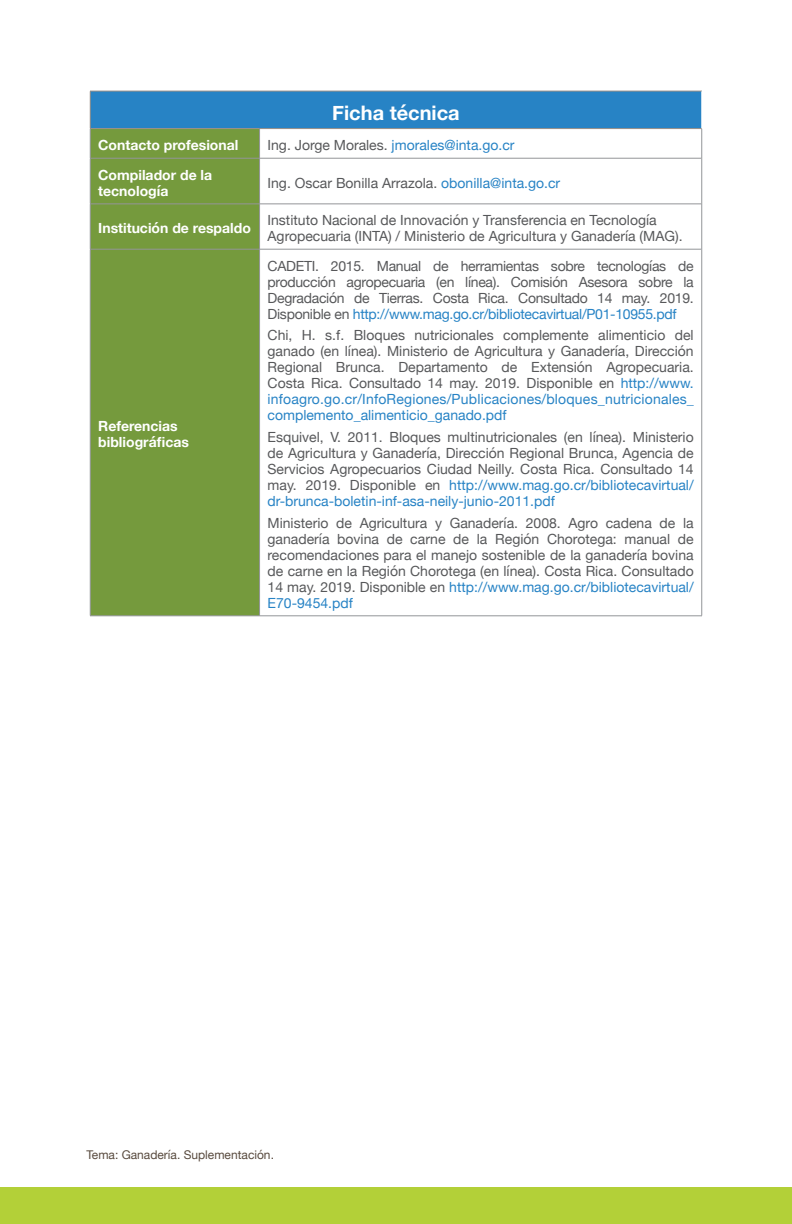
<style>
.page{position:relative;width:792px;height:1224px;background:#fff}
.page>*{position:absolute;margin:0;border:0;box-sizing:border-box;transform-origin:0 0}
.t1{font:700 20px "Helvetica Neue";color:#fff}
.t2{font:14px/16px "Helvetica Neue";color:#57585a;text-align:justify}
.t3{font:700 14px/16px "Helvetica Neue";color:#fff}
.t4{font:14px "Helvetica Neue";color:#2783c5}
.t5{font:12px "Helvetica Neue";color:#584a3e}
.s1{color:#57585a}
.s2{color:#2783c5}
</style>
<div class="page">
<div style="left:90px;top:91px;width:612px;height:38px;background:#2783c5"></div>
<div style="left:91px;top:129px;width:168px;height:486px;background:#759a3d"></div>
<hr style="left:90px;top:158px;width:169px;height:1px;background:#939598">
<hr style="left:90px;top:204px;width:169px;height:1px;background:#939598">
<hr style="left:90px;top:249px;width:169px;height:1px;background:#939598">
<hr style="left:259px;top:158px;width:443px;height:1px;background:#939598">
<hr style="left:259px;top:204px;width:443px;height:1px;background:#939598">
<hr style="left:259px;top:249px;width:443px;height:1px;background:#939598">
<svg style="left:701px;top:129px;width:1px;height:29px"></svg>
<hr style="left:701px;top:158px;width:1px;height:46px;background:#939598">
<hr style="left:701px;top:204px;width:1px;height:45px;background:#939598">
<hr style="left:701px;top:249px;width:1px;height:367px;background:#939598">
<hr style="left:260px;top:615px;width:442px;height:1px;background:#939598">
<svg style="left:90px;top:129px;width:1px;height:29px"></svg>
<hr style="left:90px;top:158px;width:1px;height:46px;background:#939598">
<hr style="left:90px;top:204px;width:1px;height:45px;background:#939598">
<hr style="left:90px;top:249px;width:1px;height:367px;background:#939598">
<hr style="left:90px;top:615px;width:170px;height:1px;background:#939598">
<svg style="left:259px;top:129px;width:1px;height:29px"></svg>
<hr style="left:259px;top:158px;width:1px;height:46px;background:#939598">
<hr style="left:259px;top:204px;width:1px;height:45px;background:#939598">
<hr style="left:259px;top:249px;width:1px;height:367px;background:#939598">
<hr style="left:90px;top:91px;width:170px;height:1px;background:#9d9289">
<hr style="left:90px;top:91px;width:1px;height:37px;background:#9d9289">
<hr style="left:260px;top:91px;width:442px;height:1px;background:#9d9289">
<hr style="left:260px;top:128px;width:442px;height:1px;background:#9d9289">
<hr style="left:701px;top:91px;width:1px;height:37px;background:#fff">
<hr style="left:90px;top:128px;width:170px;height:1px;background:#9d9289">
<div style="left:0;top:1188px;width:792px;height:36px;background:#b3d038"></div>
<h1 class="t1" style="left:332px;top:97px;width:129px">Ficha técnica</h1>
<p class="t3" style="left:98px;top:138px;width:142px">Contacto profesional</p>
<p class="t4" style="left:268px;top:135px;width:249px"><span class="s1">Ing. Jorge Morales.</span> jmorales@inta.go.cr</p>
<p class="t3" style="left:98px;top:167px;width:116px">Compilador de la tecnología</p>
<p class="t2" style="left:268px;top:176px;width:294px">Ing. Oscar Bonilla Arrazola. <span class="s2">obonilla@inta.go.cr</span></p>
<p class="t3" style="left:98px;top:221px;width:154px">Institución de respaldo</p>
<p class="t2" style="left:268px;top:213px;width:417px">Instituto Nacional de Innovación y Transferencia en Tecnología<br>Agropecuaria (INTA) / Ministerio de Agricultura y Ganadería (MAG).</p>
<p class="t3" style="left:98px;top:419px;width:92px">Referencias bibliográficas</p>
<p class="t2" style="left:268px;top:258px;width:428px">CADETI. 2015. Manual de herramientas sobre tecnologías de producción agropecuaria (en línea). Comisión Asesora sobre la Degradación de Tierras. Costa Rica. Consultado 14 may. 2019.<br>Disponible en <span class="s2">http://www.mag.go.cr/bibliotecavirtual/P01-10955.pdf</span></p>
<p class="t2" style="left:268px;top:328px;width:428px">Chi, H. s.f. Bloques nutricionales complemente alimenticio del ganado (en línea). Ministerio de Agricultura y Ganadería, Dirección Regional Brunca. Departamento de Extensión Agropecuaria.<br>Costa Rica. Consultado 14 may. 2019. Disponible en <span class="s2">http://www. infoagro.go.cr/InfoRegiones/Publicaciones/bloques_nutricionales_ complemento_alimenticio_ganado.pdf</span></p>
<p class="t2" style="left:268px;top:430px;width:428px">Esquivel, V. 2011. Bloques multinutricionales (en línea). Ministerio de Agricultura y Ganadería, Dirección Regional Brunca, Agencia de Servicios Agropecuarios Ciudad Neilly. Costa Rica. Consultado 14 may. 2019. Disponible en <span class="s2">http://www.mag.go.cr/bibliotecavirtual/ dr-brunca-boletin-inf-asa-neily-junio-2011.pdf</span></p>
<p class="t2" style="left:268px;top:516px;width:428px">Ministerio de Agricultura y Ganadería. 2008. Agro cadena de la ganadería bovina de carne de la Región Chorotega: manual de recomendaciones para el manejo sostenible de la ganadería bovina de carne en la Región Chorotega (en línea). Costa Rica. Consultado 14 may. 2019. Disponible en <span class="s2">http://www.mag.go.cr/bibliotecavirtual/ E70-9454.pdf</span></p>
<p class="t5" style="left:86px;top:1146px;width:189px">Tema: Ganadería. Suplementación.</p>
</div>
